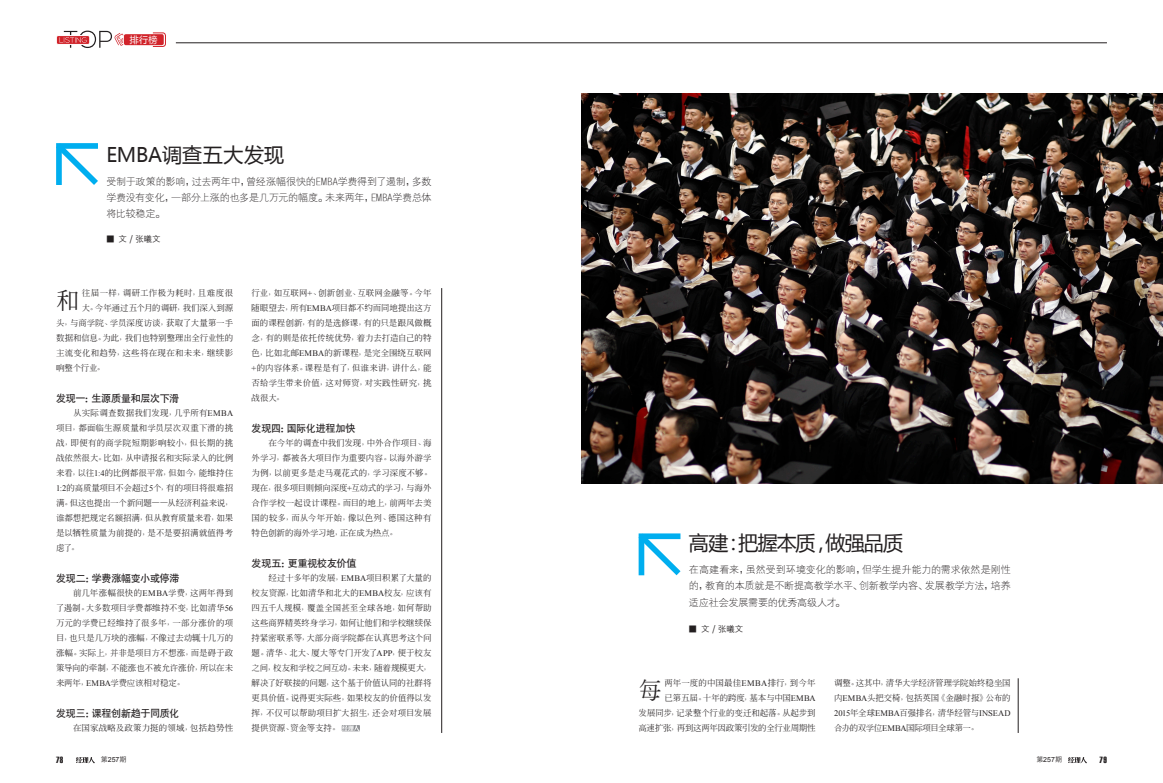
<style>
.page{position:relative;width:1163px;height:783px;background:#fff}
.page>*{position:absolute;margin:0;border:0;box-sizing:border-box;transform-origin:0 0}
.t1{font:500 23.5px "GB Inn Ming";color:#231f20}
.t2{font:20px "Microsoft Ya Hei";letter-spacing:-.025em;color:#231f20}
.t3{font:20px "Microsoft Ya Hei";letter-spacing:.005em;color:#231f20}
.普通__Web{font:10px/16px "FZXDXJW GB1 0";letter-spacing:-.02em;color:#231f20;text-align:justify}
.t4{font:10px "Heiti CSEG Medium GB";letter-spacing:-.025em;color:#231f20}
.t5{font:9px "Haettenschweiler";color:#231f20}
.t6{font:9px "Microsoft Ya Hei";color:#fff}
.t7{font:500 8.5px/15px "GB Inn Ming";letter-spacing:-.01em;color:#231f20;text-align:justify}
.t8{font:500 8.5px "GB Inn Ming";letter-spacing:.025em;color:#231f20}
.t9{font:500 8.5px "GB Inn Ming";letter-spacing:.015em;color:#231f20}
.t10{font:500 8.5px "GB Inn Ming";letter-spacing:.04em;color:#231f20}
.t11{font:8.5px "Denshan CSEG Medium GB";letter-spacing:-.025em;color:#231f20}
.t12{font:7px "Arial";letter-spacing:.01em;color:#231f20}
.s1{font-size:8px}
.s2{font-family:"Times New Roman";font-weight:400}
.s3{font-family:"Denshan CSEG Medium GB"}
</style>
<div class="page">
<svg style="left:76px;top:757px;width:19px;height:6px"></svg>
<svg style="left:1068px;top:757px;width:18px;height:6px"></svg>
<img style="left:581px;top:93px;width:581px;height:390px">
<svg style="left:342px;top:725px;width:18px;height:6px"></svg>
<hr style="left:441px;top:288px;width:1px;height:444px;background:#231f20">
<svg style="left:56px;top:143px;width:42px;height:42px"></svg>
<hr style="left:176px;top:43px;width:930px;height:1px;background:#231f20">
<svg style="left:56px;top:36px;width:34px;height:8px"></svg>
<div style="left:56px;top:35px;width:34px;height:10px;border:1px solid #fff;border-radius:2px"></div>
<svg style="left:60px;top:31px;width:63px;height:17px"></svg>
<div style="left:124px;top:34px;width:40px;height:11px;background:#d1232a;border-radius:2px"></div>
<svg style="left:152px;top:32px;width:14px;height:15px"></svg>
<hr style="left:1017px;top:678px;width:1px;height:54px;background:#231f20">
<svg style="left:638px;top:533px;width:43px;height:43px"></svg>
<p class="t6" style="left:130px;top:34px;width:29px">排行榜</p>
<p class="t3" style="left:106px;top:141px;width:179px">EMBA调查五大发现</p>
<p class="普通__Web" style="left:106px;top:174px;width:327px">受制于政策的影响，过去两年中，曾经涨幅很快的EMBA学费得到了遏制，多数学费没有变化，一部分上涨的也多是几万元的幅度。未来两年，EMBA学费总体将比较稳定。</p>
<p class="t11" style="left:106px;top:234px;width:56px"><span class="s1">■</span> 文 / 张曦文</p>
<p class="t1" style="left:56px;top:288px;width:25px">和</p>
<p class="t10" style="left:82px;top:288px;width:153px">往届一样，调研工作极为耗时，且难度很</p>
<p class="t7" style="left:82px;top:300px;width:153px">大。今年通过五个月的调研，我们深入到源</p>
<p class="t7" style="left:56px;top:315px;width:179px">头，与商学院、学员深度访谈，获取了大量第一手</p>
<p class="t7" style="left:56px;top:330px;width:179px">数据和信息。为此，我们也特别整理出全行业性的</p>
<p class="t8" style="left:56px;top:348px;width:179px">主流变化和趋势，这些将在现在和未来，继续影</p>
<p class="t7" style="left:56px;top:360px;width:50px">响整个行业。</p>
<p class="t4" style="left:56px;top:393px;width:125px">发现一：生源质量和层次下滑</p>
<p class="t7" style="left:56px;top:405px;width:179px;text-indent:17px">从实际调查数据我们发现，几乎所有<span class="s2">EMBA</span>项目，都面临生源质量和学员层次双重下滑的挑战，即便有的商学院短期影响较小，但长期的挑战依然很大。比如，从申请报名和实际录入的比例来看，以往<span class="s2">1:4</span>的比例都很平常，但如今，能维持住<span class="s2">1:2</span>的高质量项目不会超过<span class="s2">5</span>个，有的项目将很难招满。但这也提出一个新问题——从经济利益来说，谁都想把规定名额招满，但从教育质量来看，如果是以牺牲质量为前提的，是不是要招满就值得考虑了。</p>
<p class="t4" style="left:56px;top:573px;width:125px">发现二：学费涨幅变小或停滞</p>
<p class="t7" style="left:56px;top:585px;width:179px;text-indent:17px">前几年涨幅很快的<span class="s2">EMBA</span>学费，这两年得到了遏制。大多数项目学费都维持不变，比如清华<span class="s2">56</span>万元的学费已经维持了很多年，一部分涨价的项目，也只是几万块的涨幅，不像过去动辄十几万的涨幅。实际上，并非是项目方不想涨，而是碍于政策导向的牵制，不能涨也不被允许涨价，所以在未来两年，<span class="s2">EMBA</span>学费应该相对稳定。</p>
<p class="t4" style="left:56px;top:708px;width:125px">发现三：课程创新趋于同质化</p>
<p class="t9" style="left:73px;top:723px;width:162px">在国家战略及政策力挺的领域，包括趋势性</p>
<p class="t7" style="left:251px;top:285px;width:181px">行业，如互联网<span class="s2">+</span>、创新创业、互联网金融等。今年随眼望去，所有<span class="s2">EMBA</span>项目都不约而同地提出这方面的课程创新，有的是选修课，有的只是跟风做概念，有的则是依托传统优势，着力去打造自己的特色，比如北邮<span class="s2">EMBA</span>的新课程，是完全围绕互联网<span class="s2">+</span>的内容体系。课程是有了，但谁来讲，讲什么，能否给学生带来价值，这对师资，对实践性研究，挑战很大。</p>
<p class="t4" style="left:251px;top:423px;width:105px">发现四：国际化进程加快</p>
<p class="t7" style="left:251px;top:435px;width:181px;text-indent:17px">在今年的调查中我们发现，中外合作项目、海外学习，都被各大项目作为重要内容。以海外游学为例，以前更多是走马观花式的，学习深度不够。现在，很多项目则倾向深度<span class="s2">+</span>互动式的学习，与海外合作学校一起设计课程。而目的地上，前两年去美国的较多，而从今年开始，像以色列、德国这种有特色创新的海外学习地，正在成为热点。</p>
<p class="t4" style="left:251px;top:558px;width:106px">发现五：更重视校友价值</p>
<p class="t7" style="left:251px;top:570px;width:181px;text-indent:17px">经过十多年的发展，<span class="s2">EMBA</span>项目积累了大量的校友资源，比如清华和北大的<span class="s2">EMBA</span>校友，应该有四五千人规模，覆盖全国甚至全球各地，如何帮助这些商界精英终身学习，如何让他们和学校继续保持紧密联系等，大部分商学院都在认真思考这个问题。清华、北大、厦大等专门开发了<span class="s2">APP</span>，便于校友之间，校友和学校之间互动。未来，随着规模更大，解决了好联接的问题，这个基于价值认同的社群将更具价值。说得更实际些，如果校友的价值得以发挥，不仅可以帮助项目扩大招生，还会对项目发展提供资源、资金等支持。</p>
<p class="t2" style="left:688px;top:529px;width:216px">高建：把握本质，做强品质</p>
<p class="普通__Web" style="left:688px;top:562px;width:323px">在高建看来，虽然受到环境变化的影响，但学生提升能力的需求依然是刚性的，教育的本质就是不断提高教学水平、创新教学内容、发展教学方法，培养适应社会发展需要的优秀高级人才。</p>
<p class="t11" style="left:688px;top:624px;width:56px"><span class="s1">■</span> 文 / 张曦文</p>
<p class="t7" style="left:638px;top:675px;width:179px;text-align:right">两年一度的中国最佳<span class="s2">EMBA</span>排行，到今年<br>已第五届。十年的跨度，基本与中国<span class="s2">EMBA<br></span>发展同步，记录整个行业的变迁和起落。从起步到高速扩张，再到这两年因政策引发的全行业周期性</p>
<p class="t7" style="left:834px;top:675px;width:178px">调整。这其中，清华大学经济管理学院始终稳坐国内<span class="s2">EMBA</span>头把交椅，包括英国《金融时报》公布的<span class="s2">2015</span>年全球<span class="s2">EMBA</span>百强排名，清华经管与<span class="s2">INSEAD</span>合办的双学位<span class="s2">EMBA</span>国际项目全球第一。</p>
<p class="t1" style="left:638px;top:678px;width:25px">每</p>
<p class="t5" style="left:56px;top:754px;width:9px">78</p>
<p class="t12" style="left:101px;top:755px;width:27px"><span class="s3">第</span>257<span class="s3">期</span></p>
<p class="t12" style="left:1036px;top:755px;width:27px"><span class="s3">第</span>257<span class="s3">期</span></p>
<p class="t5" style="left:1099px;top:754px;width:9px">79</p>
</div>
